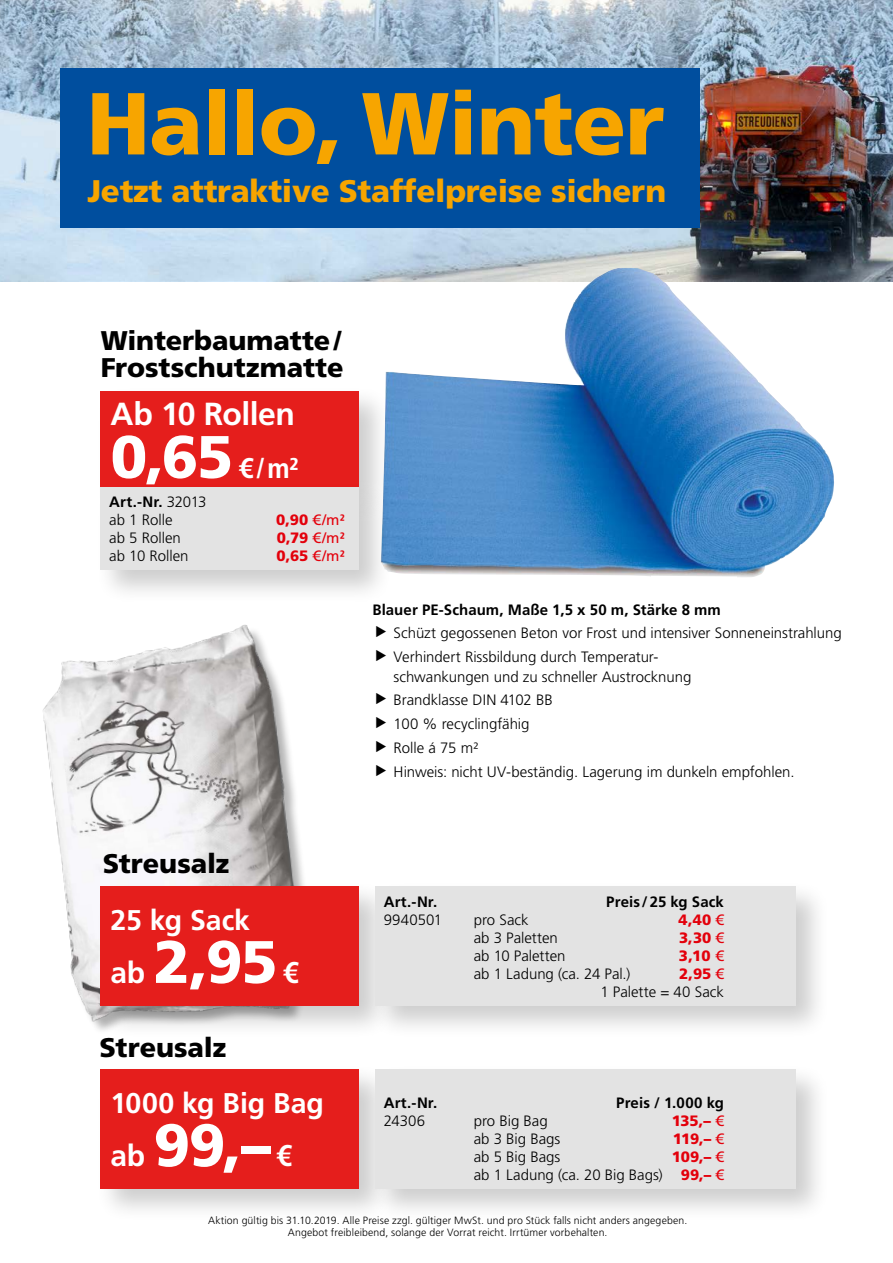
<style>
.page{position:relative;width:893px;height:1263px;background:#fff}
.page>*{position:absolute;margin:0;border:0;box-sizing:border-box;transform-origin:0 0}
.t1{font:900 87.75px "Frutiger LT Std";letter-spacing:-.01em;color:#f7a500}
.t2{font:900 59.85px "Frutiger LT Std";color:#fff}
.t3{font:700 31.95px "Frutiger LT Std";letter-spacing:-.015em;color:#fff}
.t4{font:900 31.2px "Frutiger LT Std";letter-spacing:-.01em;color:#f7a500}
.t5{font:700 28.5px "Frutiger LT Std";letter-spacing:-.005em;color:#fff}
.t6{font:900 27px/27px "Frutiger LT Std";letter-spacing:-.005em;color:#000}
.t7{font:300 15px/23.7px "Frutiger LT Std";color:#000}
.t8{font:700 15px "Frutiger LT Std";letter-spacing:.005em;color:#000}
.t9{font:900 15px "Frutiger LT Std";letter-spacing:-.005em;color:#e3000b}
.t10{font:300 10.5px/12px "Frutiger LT Std";letter-spacing:.01em;color:#000;text-align:center}
.s1{font-weight:700;font-stretch:condensed;font-size:28.5px}
.s2{font-weight:700}
.s3{font-weight:400}
.s4{font-weight:700;font-stretch:condensed}
.s5{font-weight:700;font-size:30px}
.s6{font-weight:700;font-stretch:condensed;font-size:30px}
.s7{font-weight:900;color:#e3000b}
.s8{font-weight:400;color:#e3000b}
</style>
<div class="page">
<img style="left:0;top:0;width:893px;height:282px">
<img style="left:381px;top:268px;width:454px;height:309px">
<img style="left:43px;top:625px;width:260px;height:400px">
<div style="left:95px;top:385px;width:298px;height:136px;background:#000;opacity:.2"></div>
<div style="left:101px;top:391px;width:258px;height:97px;background:#e51e1c"></div>
<div style="left:95px;top:482px;width:298px;height:122px;background:#000;opacity:.2"></div>
<div style="left:101px;top:488px;width:258px;height:82px;background:#e3e3e3"></div>
<div style="left:95px;top:880px;width:298px;height:159px;background:#000;opacity:.2"></div>
<div style="left:101px;top:886px;width:258px;height:119px;background:#e51e1c"></div>
<div style="left:95px;top:1064px;width:298px;height:158px;background:#000;opacity:.2"></div>
<div style="left:101px;top:1069px;width:258px;height:119px;background:#e51e1c"></div>
<div style="left:61px;top:68px;width:639px;height:159px;background:#004e9e"></div>
<div style="left:369px;top:880px;width:461px;height:159px;background:#000;opacity:.2"></div>
<div style="left:375px;top:886px;width:421px;height:119px;background:#e3e3e3"></div>
<div style="left:369px;top:1064px;width:461px;height:158px;background:#000;opacity:.2"></div>
<div style="left:375px;top:1069px;width:421px;height:119px;background:#e3e3e3"></div>
<h1 class="t1" style="left:87px;top:71px;width:579px">Hallo, Winter</h1>
<h3 class="t4" style="left:87px;top:172px;width:580px">Jetzt attraktive Staffelpreise sichern</h3>
<h3 class="t6" style="left:101px;top:326px;width:244px">Winterbaumatte/<br>Frostschutzmatte</h3>
<h3 class="t3" style="left:111px;top:395px;width:186px">Ab 10 Rollen</h3>
<h2 class="t2" style="left:111px;top:421px;width:190px">0,65 <span class="s1">€/m²</span></h2>
<p class="t7" style="left:109px;top:493px;width:99px;line-height:18px"><span class="s2">Art.-Nr.</span> 32013 ab 1 Rolle</p>
<p class="t9" style="left:276px;top:511px;width:70px">0,90 <span class="s3">€/m</span><span class="s4">²</span></p>
<p class="t7" style="left:109px;top:526px;width:73px">ab 5 Rollen</p>
<p class="t9" style="left:277px;top:529px;width:69px">0,79 <span class="s3">€/m</span><span class="s4">²</span></p>
<p class="t7" style="left:109px;top:544px;width:81px">ab 10 Rollen</p>
<p class="t9" style="left:277px;top:547px;width:70px">0,65 <span class="s3">€/m</span><span class="s4">²</span></p>
<p class="t8" style="left:372px;top:600px;width:350px">Blauer PE-Schaum, Maße 1,5 x 50 m, Stärke 8 mm</p>
<p class="t7" style="left:394px;top:621px;width:449px">Schüzt gegossenen Beton vor Frost und intensiver Sonneneinstrahlung<br>Verhindert Rissbildung durch Temperatur-</p>
<p class="t7" style="left:394px;top:665px;width:402px">schwankungen und zu schneller Austrocknung<br>Brandklasse DIN 4102 BB<br>100 % recyclingfähig<br>Rolle á 75 m²<br>Hinweis: nicht UV-beständig. Lagerung im dunkeln empfohlen.</p>
<h3 class="t6" style="left:103px;top:850px;width:128px">Streusalz</h3>
<h3 class="t5" style="left:110px;top:903px;width:141px">25 kg Sack</h3>
<h2 class="t2" style="left:110px;top:926px;width:190px"><span class="s5">ab</span> 2,95 <span class="s6">€</span></h2>
<h3 class="t6" style="left:100px;top:1034px;width:128px">Streusalz</h3>
<p class="t8" style="left:384px;top:893px;width:55px">Art.-Nr.</p>
<p class="t8" style="left:606px;top:893px;width:119px">Preis /25 kg Sack</p>
<p class="t7" style="left:384px;top:908px;width:60px">9940501</p>
<p class="t7" style="left:474px;top:908px;width:56px">pro Sack</p>
<p class="t9" style="left:678px;top:910px;width:47px">4,40 <span class="s3">€</span></p>
<p class="t7" style="left:474px;top:926px;width:86px">ab 3 Paletten</p>
<p class="t9" style="left:679px;top:928px;width:46px">3,30 <span class="s3">€</span></p>
<p class="t7" style="left:474px;top:944px;width:93px">ab 10 Paletten</p>
<p class="t9" style="left:679px;top:946px;width:47px">3,10 <span class="s3">€</span></p>
<p class="t7" style="left:474px;top:962px;width:158px">ab 1 Ladung (ca. 24 Pal.)</p>
<p class="t7" style="left:600px;top:965px;width:125px;line-height:18px;text-align:right"><span class="s7">2,95</span> <span class="s8">€<br></span>1 Palette = 40 Sack</p>
<h3 class="t5" style="left:110px;top:1086px;width:215px">1000 kg Big Bag</h3>
<h2 class="t2" style="left:110px;top:1109px;width:183px"><span class="s5">ab</span> 99,– <span class="s6">€</span></h2>
<p class="t8" style="left:384px;top:1094px;width:55px">Art.-Nr.</p>
<p class="t8" style="left:616px;top:1094px;width:109px">Preis / 1.000 kg</p>
<p class="t7" style="left:384px;top:1109px;width:43px">24306</p>
<p class="t7" style="left:474px;top:1109px;width:75px">pro Big Bag</p>
<p class="t9" style="left:672px;top:1112px;width:54px">135,– <span class="s3">€</span></p>
<p class="t7" style="left:474px;top:1127px;width:88px">ab 3 Big Bags</p>
<p class="t9" style="left:673px;top:1130px;width:52px">119,– <span class="s3">€</span></p>
<p class="t7" style="left:474px;top:1145px;width:88px">ab 5 Big Bags</p>
<p class="t7" style="left:474px;top:1148px;width:252px;line-height:18px;text-align:right"><span class="s7">109,–</span> <span class="s8">€<br></span>ab 1 Ladung (ca. 20 Big Bags) <span class="s7">99,–</span> <span class="s8">€</span></p>
<p class="t10" style="left:208px;top:1214px;width:481px">Aktion gültig bis 31.10.2019. Alle Preise zzgl. gültiger MwSt. und pro Stück falls nicht anders angegeben.<br>Angebot freibleibend, solange der Vorrat reicht. Irrtümer vorbehalten.</p>
</div>
